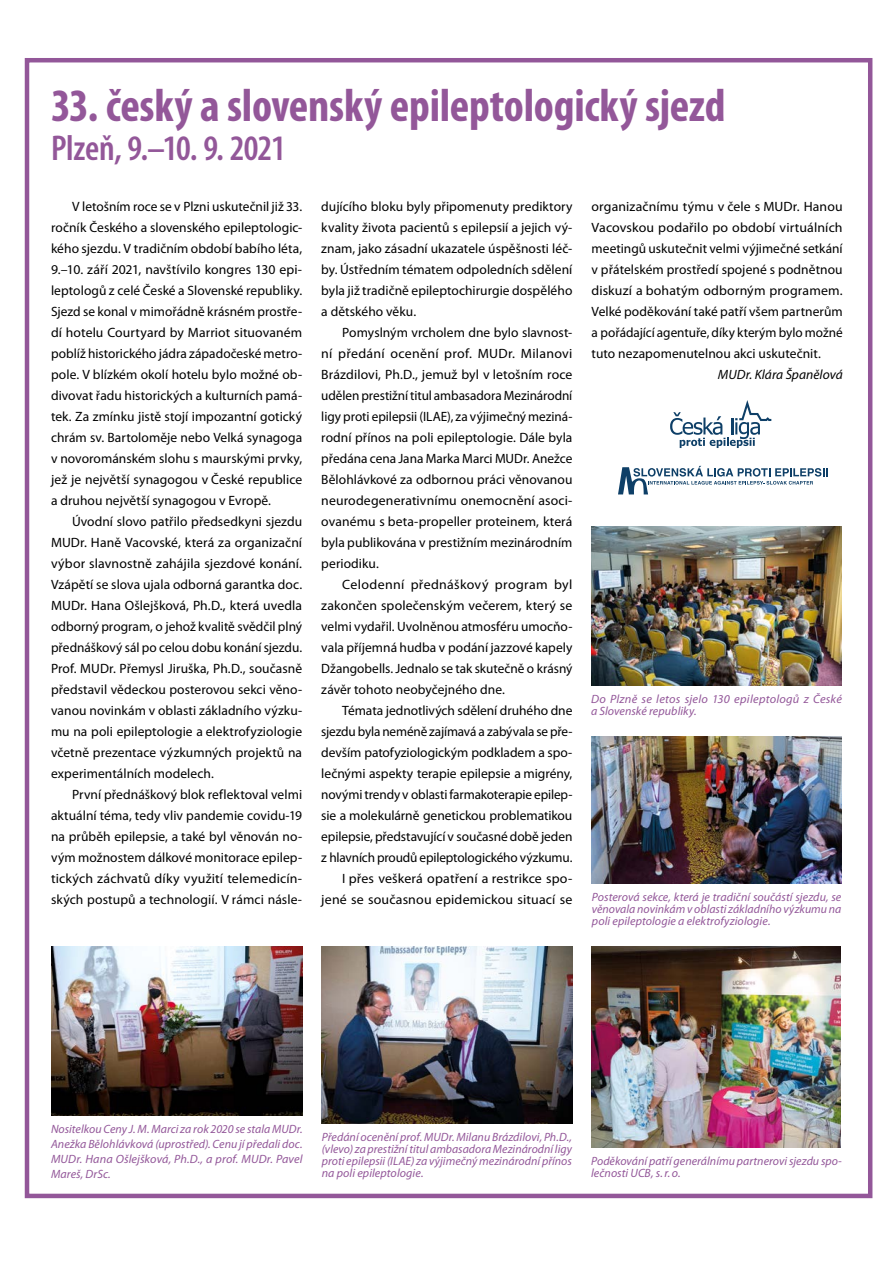
<style>
.page{position:relative;width:893px;height:1263px;background:#fff}
.page>*{position:absolute;margin:0;border:0;box-sizing:border-box;transform-origin:0 0}
.t1{font:700 condensed 46.5px "Myriad Pro";letter-spacing:-.005em;color:#935799}
.t2{font:600 condensed 36px "Myriad Pro";letter-spacing:-.015em;color:#935799}
.t3{font:13.5px/21px "Myriad Pro";color:#000;text-align:justify}
.t4{font:italic 13.5px "Myriad Pro";color:#000}
.t5{font:italic 12px/12px "Myriad Pro";letter-spacing:.005em;color:#935799;text-align:justify}
</style>
<div class="page">
<div style="left:25px;top:58px;width:847px;height:1140px;border:4px solid #935799"></div>
<img style="left:592px;top:736px;width:249px;height:148px">
<img style="left:591px;top:526px;width:251px;height:160px">
<img style="left:51px;top:946px;width:252px;height:169px">
<img style="left:322px;top:946px;width:250px;height:178px">
<svg style="left:670px;top:400px;width:101px;height:48px"></svg>
<svg style="left:618px;top:466px;width:210px;height:28px"></svg>
<img style="left:591px;top:946px;width:250px;height:202px">
<h1 class="t1" style="left:51px;top:76px;width:676px">33. český a slovenský epileptologický sjezd</h1>
<h2 class="t2" style="left:51px;top:126px;width:236px">Plzeň, 9.–10. 9. 2021</h2>
<p class="t3" style="left:51px;top:196px;width:253px;text-indent:21px">V letošním roce se v Plzni uskutečnil již 33. ročník Českého a slovenského epileptologic&shy;kého sjezdu. V tradičním období babího léta, 9.–10. září 2021, navštívilo kongres 130 epi&shy;leptologů z celé České a Slovenské republiky.<br>Sjezd se konal v mimořádně krásném prostře&shy;dí hotelu Courtyard by Marriot situovaném poblíž historického jádra západočeské metro&shy;pole. V blízkém okolí hotelu bylo možné ob&shy;divovat řadu historických a kulturních pamá&shy;tek. Za zmínku jistě stojí impozantní gotický chrám sv. Bartoloměje nebo Velká synagoga v novorománském slohu s maurskými prvky, jež je největší synagogou v České republice a druhou největší synagogou v Evropě.</p>
<p class="t3" style="left:51px;top:511px;width:253px;text-indent:21px">Úvodní slovo patřilo předsedkyni sjezdu MUDr. Haně Vacovské, která za organizační výbor slavnostně zahájila sjezdové konání.<br>Vzápětí se slova ujala odborná garantka doc.<br>MUDr. Hana Ošlejšková, Ph.D., která uvedla odborný program, o jehož kvalitě svědčil plný přednáškový sál po celou dobu konání sjezdu.<br>Prof. MUDr. Přemysl Jiruška, Ph.D., současně představil vědeckou posterovou sekci věno&shy;vanou novinkám v oblasti základního výzku&shy;mu na poli epileptologie a elektrofyziologie včetně prezentace výzkumných projektů na experimentálních modelech.</p>
<p class="t3" style="left:51px;top:784px;width:253px;text-indent:21px">První přednáškový blok reflektoval velmi aktuální téma, tedy vliv pandemie covidu-19 na průběh epilepsie, a také byl věnován no&shy;vým možnostem dálkové monitorace epilep&shy;tických záchvatů díky využití telemedicín&shy;ských postupů a technologií. V rámci násle-</p>
<p class="t3" style="left:321px;top:196px;width:253px">dujícího bloku byly připomenuty prediktory kvality života pacientů s epilepsií a jejich vý&shy;znam, jako zásadní ukazatele úspěšnosti léč&shy;by. Ústředním tématem odpoledních sdělení byla již tradičně epileptochirurgie dospělého a dětského věku.</p>
<p class="t3" style="left:321px;top:322px;width:253px;text-indent:21px">Pomyslným vrcholem dne bylo slavnost&shy;ní předání ocenění prof. MUDr. Milanovi Brázdilovi, Ph.D., jemuž byl v letošním roce udělen prestižní titul ambasadora Mezinárodní ligy proti epilepsii (ILAE), za výjimečný meziná&shy;rodní přínos na poli epileptologie. Dále byla předána cena Jana Marka Marci MUDr. Anežce Bělohlávkové za odbornou práci věnovanou neurodegenerativnímu onemocnění asoci&shy;ovanému s beta-propeller proteinem, která byla publikována v prestižním mezinárodním periodiku.</p>
<p class="t3" style="left:321px;top:574px;width:253px;text-indent:21px">Celodenní přednáškový program byl zakončen společenským večerem, který se velmi vydařil. Uvolněnou atmosféru umocňo&shy;vala příjemná hudba v podání jazzové kapely Džangobells. Jednalo se tak skutečně o krásný závěr tohoto neobyčejného dne.</p>
<p class="t3" style="left:321px;top:700px;width:253px;text-align:right">Témata jednotlivých sdělení druhého dne sjezdu byla neméně zajímavá a zabývala se pře&shy;devším patofyziologickým podkladem a spo&shy;lečnými aspekty terapie epilepsie a migrény, novými trendy v oblasti farmakoterapie epilep&shy;sie a molekulárně genetickou problematikou epilepsie, představující v současné době jeden z hlavních proudů epileptologického výzkumu.<br>I přes veškerá opatření a restrikce spo&shy;jené se současnou epidemickou situací se</p>
<p class="t3" style="left:592px;top:196px;width:253px">organizačnímu týmu v čele s MUDr. Hanou Vacovskou podařilo po období virtuálních meetingů uskutečnit velmi výjimečné setkání v přátelském prostředí spojené s podnětnou diskuzí a bohatým odborným programem.<br>Velké poděkování také patří všem partnerům a pořádající agentuře, díky kterým bylo možné tuto nezapomenutelnou akci uskutečnit.</p>
<p class="t4" style="left:718px;top:366px;width:126px">MUDr. Klára Španělová</p>
<p class="t5" style="left:591px;top:693px;width:252px">Do Plzně se letos sjelo 130 epileptologů z České a Slovenské republiky.</p>
<p class="t5" style="left:592px;top:891px;width:251px">Posterová sekce, která je tradiční součástí sjezdu, se věnovala novinkám v oblasti základního výzkumu na poli epileptologie a elektrofyziologie.</p>
<p class="t5" style="left:51px;top:1121px;width:253px;line-height:15px">Nositelkou Ceny J. M. Marci za rok 2020 se stala MUDr.<br>Anežka Bělohlávková (uprostřed). Cenu jí předali doc.<br>MUDr. Hana Ošlejšková, Ph.D., a prof. MUDr. Pavel Mareš, DrSc.</p>
<p class="t5" style="left:322px;top:1131px;width:252px">Předání ocenění prof. MUDr. Milanu Brázdilovi, Ph.D., (vlevo) za prestižní titul ambasadora Mezinárodní ligy proti epilepsii (ILAE) za výjimečný mezinárodní přínos na poli epileptologie.</p>
<p class="t5" style="left:591px;top:1155px;width:252px">Poděkování patří generálnímu partnerovi sjezdu spo&shy;lečnosti UCB, s.r.o.</p>
</div>
